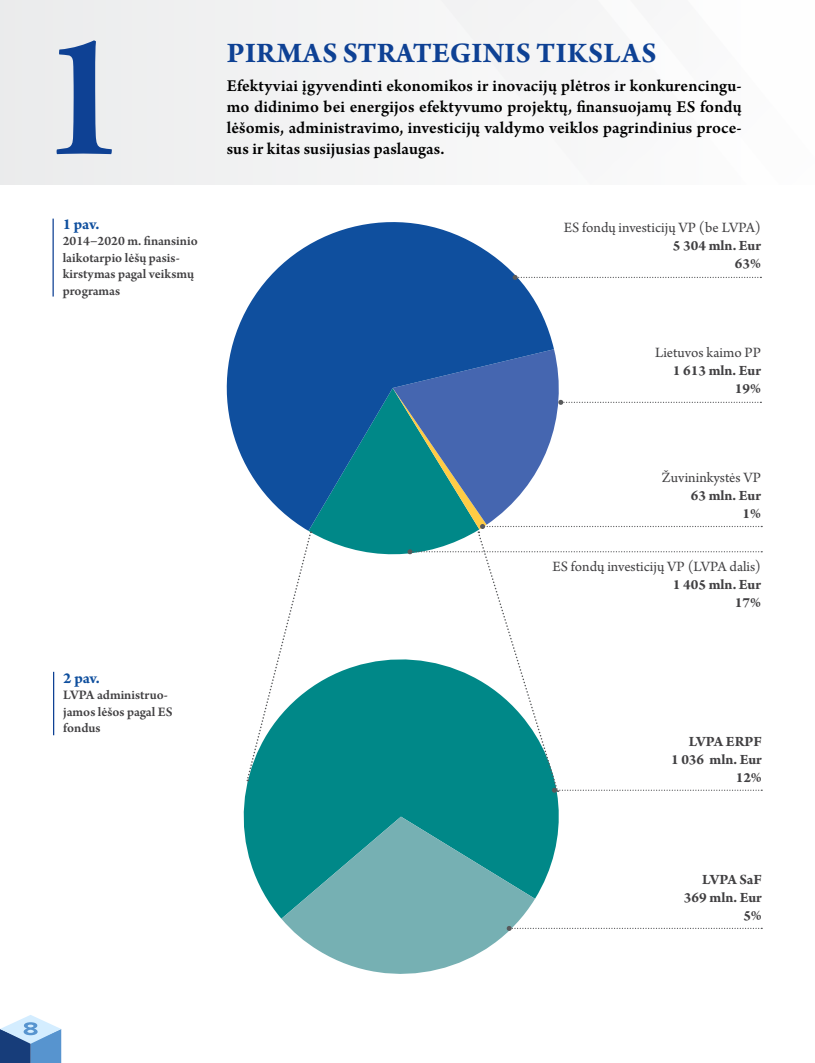
<style>
.page{position:relative;width:815px;height:1063px;background:#fff}
.page>*{position:absolute;margin:0;border:0;box-sizing:border-box;transform-origin:0 0}
.t1{font:188.88px "Arno Pro Smbd Subhead";color:#0e4194}
.t2{font:700 30px "Arno Pro";letter-spacing:.01em;color:#0e4194}
.t3{font:600 17.5px/21px "Arno Pro";letter-spacing:.01em;color:#000;text-align:justify}
.t4{font:700 16.25px "Arno Pro";letter-spacing:-.015em;color:#0f4f9e}
.t5{font:700 15px/18px "Arno Pro";color:#414042;text-align:right}
.t6{font:15px "Arno Pro";color:#414042}
.t7{font:600 13.75px/16.5px "Arno Pro";color:#414042}
</style>
<div class="page">
<div style="left:0;top:0;width:815px;height:184px;background:#f2f3f3"></div>
<div style="left:620px;top:0;width:195px;height:184px;background:#fbfbfc"></div>
<hr style="left:53px;top:219px;width:1px;height:78px;background:#0d4094">
<svg style="left:243px;top:791px;width:316px;height:127px;fill:#088"></svg>
<svg style="left:281px;top:817px;width:254px;height:157px;background:#64aeaf"></svg>
<hr style="left:53px;top:672px;width:1px;height:63px;background:#0d4094">
<svg style="left:0;top:1015px;width:61px;height:48px;background:#7ea2ca"></svg>
<svg style="left:226px;top:222px;width:328px;height:244px;fill:#0f4f9e"></svg>
<svg style="left:507px;top:926px;width:255px;height:5px"></svg>
<svg style="left:513px;top:275px;width:248px;height:5px"></svg>
<svg style="left:246px;top:349px;width:516px;height:444px"></svg>
<h1 class="t1" style="left:37px;top:-10px;width:93px">1</h1>
<p class="t4" style="left:63px;top:214px;width:38px">1 pav.</p>
<p class="t7" style="left:63px;top:233px;width:136px">2014−2020 m. finansinio laikotarpio lėšų pasis&shy;kirstymas pagal veiksmų programas</p>
<h2 class="t2" style="left:227px;top:35px;width:431px">PIRMAS STRATEGINIS TIKSLAS</h2>
<p class="t3" style="left:227px;top:76px;width:517px">Efektyviai įgyvendinti ekonomikos ir inovacijų plėtros ir konkurencingu&shy;mo didinimo bei energijos efektyvumo projektų, finansuojamų ES fondų lėšomis, administravimo, investicijų valdymo veiklos pagrindinius proce-</p>
<p class="t3" style="left:227px;top:139px;width:219px">sus ir kitas susijusias paslaugas.</p>
<p class="t6" style="left:564px;top:219px;width:199px">ES fondų investicijų VP (be LVPA)</p>
<p class="t5" style="left:673px;top:238px;width:90px">5 304 mln. Eur<br>63%</p>
<p class="t6" style="left:655px;top:344px;width:107px">Lietuvos kaimo PP</p>
<p class="t5" style="left:673px;top:362px;width:90px">1 613 mln. Eur<br>19%</p>
<p class="t4" style="left:63px;top:669px;width:38px">2 pav.</p>
<p class="t7" style="left:63px;top:688px;width:111px">LVPA administruo&shy;jamos lėšos pagal ES fondus</p>
<p class="t6" style="left:662px;top:469px;width:101px">Žuvininkystės VP</p>
<p class="t5" style="left:691px;top:487px;width:72px">63 mln. Eur<br>1%</p>
<p class="t6" style="left:552px;top:558px;width:210px">ES fondų investicijų VP (LVPA dalis)</p>
<p class="t5" style="left:673px;top:577px;width:90px">1 405 mln. Eur<br>17%</p>
<p class="t5" style="left:671px;top:733px;width:92px">LVPA ERPF<br>1 036 mln. Eur<br>12%</p>
<p class="t5" style="left:684px;top:871px;width:79px">LVPA SaF<br>369 mln. Eur<br>5%</p>
</div>
